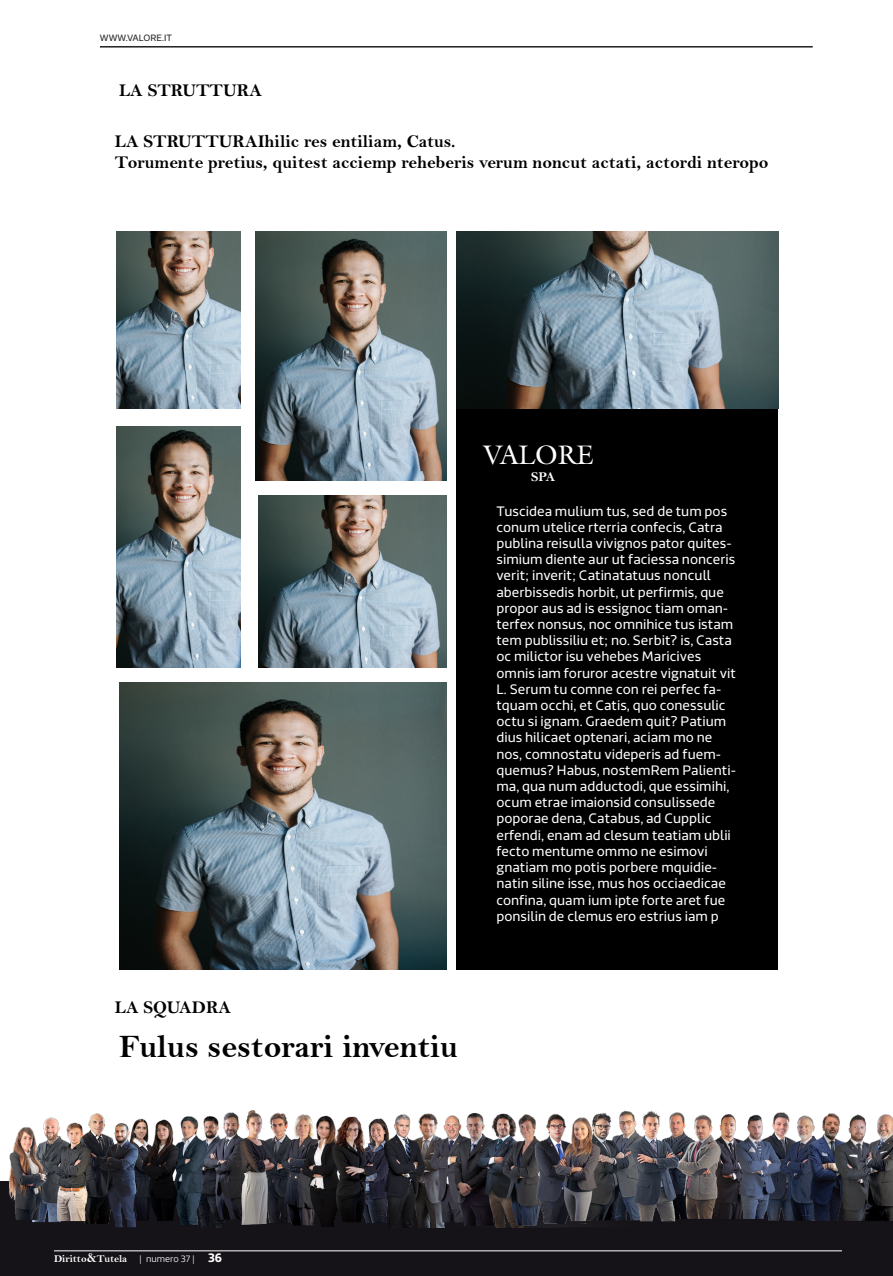
<style>
.page{position:relative;width:893px;height:1276px;background:#fff}
.page>*{position:absolute;margin:0;border:0;box-sizing:border-box;transform-origin:0 0}
.t1{font:33px "Bell MT Bold";color:#000001}
.t2{font:27px "Galliard Pro";letter-spacing:-.01em;color:#fff}
.t3{font:18px "Bell MT Bold";color:#000001}
.t4{font:13.5px/16.2px "Riona Sans W04";color:#fff}
.t5{font:13.5px "Bell MT Bold";color:#fff}
.t6{font:10.5px "Bell MT Bold";color:#fff}
.t7{font:9px "Riona Sans W04";color:#231f20}
.t8{font:300 9px "Riona Sans W04";color:#fff}
.s1{font-size:13.5px}
.s2{font-weight:700;font-size:12px}
</style>
<div class="page">
<div style="left:0;top:1181px;width:893px;height:95px;background:#161318"></div>
<img style="left:8px;top:1110px;width:885px;height:117px">
<hr style="left:54px;top:1250px;width:788px;height:1px;background:#fff">
<hr style="left:100px;top:46px;width:713px;height:2px;background:#231f20">
<div style="left:456px;top:408px;width:322px;height:561px;background:#000001"></div>
<img style="left:456px;top:232px;width:322px;height:176px">
<img style="left:255px;top:232px;width:191px;height:248px">
<img style="left:117px;top:232px;width:123px;height:176px">
<img style="left:117px;top:426px;width:123px;height:242px">
<img style="left:119px;top:682px;width:327px;height:287px">
<img style="left:258px;top:495px;width:188px;height:173px">
<p class="t7" style="left:100px;top:32px;width:74px">WWW.VALORE.IT</p>
<p class="t3" style="left:119px;top:79px;width:144px">LA STRUTTURA</p>
<p class="t3" style="left:115px;top:130px;width:342px">LA STRUTTURAIhilic res entiliam, Catus.</p>
<p class="t3" style="left:115px;top:152px;width:655px">Torumente pretius, quitest acciemp reheberis verum noncut actati, actordi nteropo</p>
<p class="t2" style="left:483px;top:437px;width:112px">VALORE</p>
<p class="t5" style="left:531px;top:468px;width:26px">SPA</p>
<p class="t4" style="left:496px;top:503px;width:241px">Tuscidea mulium tus, sed de tum pos conum utelice rterria confecis, Catra publina reisulla vivignos pator quites&shy;simium diente aur ut faciessa nonceris verit; inverit; Catinatatuus noncull aberbissedis horbit, ut perfirmis, que propor aus ad is essignoc tiam oman&shy;terfex nonsus, noc omnihice tus istam tem publissiliu et; no. Serbit? is, Casta oc milictor isu vehebes Maricives omnis iam foruror acestre vignatuit vit L. Serum tu comne con rei perfec fa&shy;tquam occhi, et Catis, quo conessulic octu si ignam. Graedem quit? Patium dius hilicaet optenari, aciam mo ne nos, comnostatu videperis ad fuem&shy;quemus? Habus, nostemRem Palienti&shy;ma, qua num adductodi, que essimihi, ocum etrae imaionsid consulissede poporae dena, Catabus, ad Cupplic erfendi, enam ad clesum teatiam ublii fecto mentume ommo ne esimovi gnatiam mo potis porbere mquidie&shy;natin siline isse, mus hos occiaedicae confina, quam ium ipte forte aret fue ponsilin de clemus ero estrius iam p</p>
<p class="t3" style="left:115px;top:996px;width:118px">LA SQUADRA</p>
<p class="t1" style="left:119px;top:1027px;width:341px">Fulus sestorari inventiu</p>
<p class="t6" style="left:54px;top:1252px;width:75px">Diritto<span class="s1">&amp;</span>Tutela</p>
<p class="t8" style="left:139px;top:1253px;width:85px">| numero 37 | <span class="s2">36</span></p>
</div>
